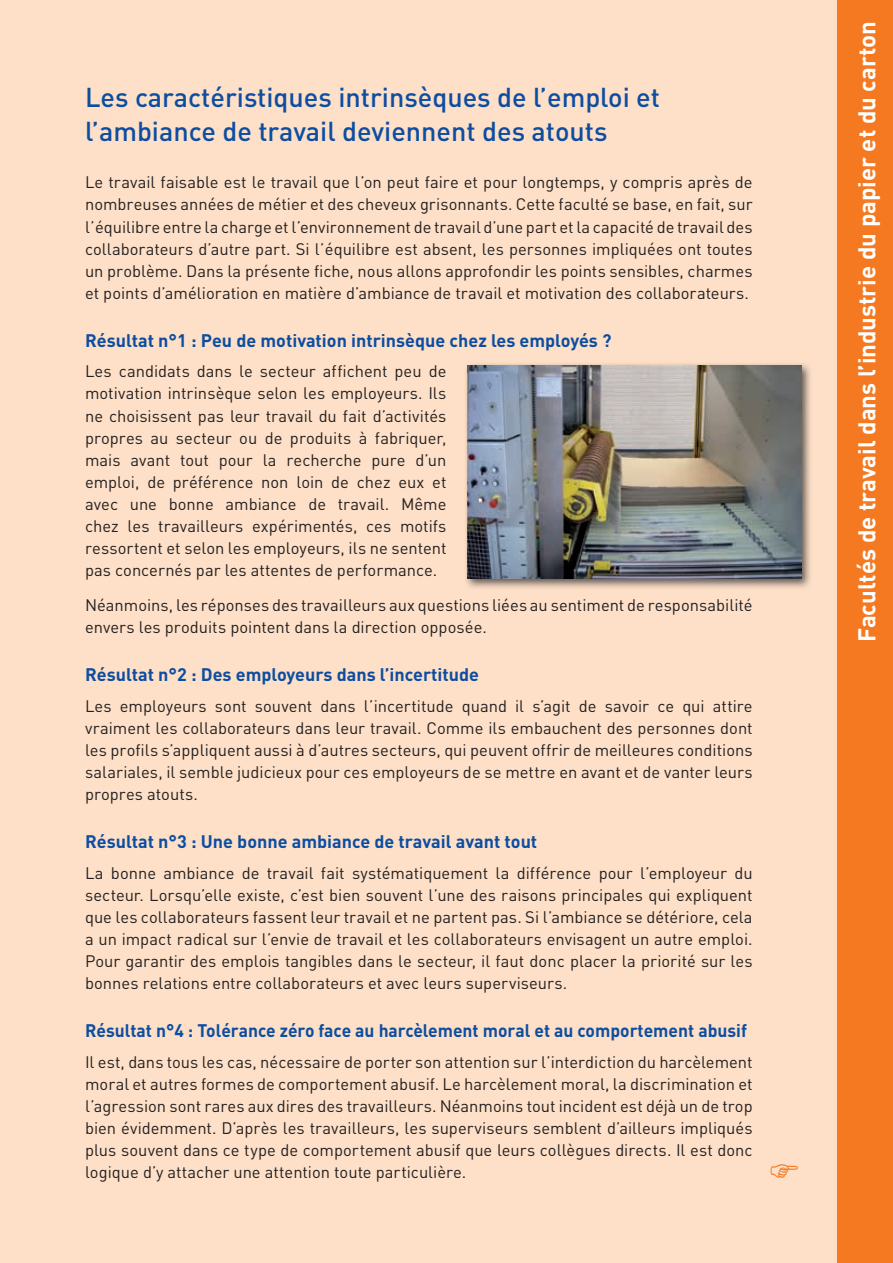
<style>
.page{position:relative;width:893px;height:1263px;background:#fde0c7}
.page>*{position:absolute;margin:0;border:0;box-sizing:border-box;transform-origin:0 0}
.t1{font:500 27px/33.5px "DIN";color:#0d4da1}
.t2{font:700 24px "DIN";color:#fff}
.t3{font:700 18px "DIN";color:#0d4da1}
.t4{font:16.5px/22px "DIN";color:#231f20;text-align:justify}
</style>
<div class="page">
<div style="left:838px;top:0;width:55px;height:1263px;background:#f47921"></div>
<img style="left:466px;top:364px;width:344px;height:224px">
<img style="left:468px;top:366px;width:333px;height:212px">
<h1 class="t1" style="left:85px;top:80px;width:576px">Les caractéristiques intrinsèques de l’emploi et l’ambiance de travail deviennent des atouts</h1>
<p class="t4" style="left:85px;top:171px;width:669px">Le travail faisable est le travail que l’on peut faire et pour longtemps, y compris après de nombreuses années de métier et des cheveux grisonnants. Cette faculté se base, en fait, sur l’équilibre entre la charge et l’environnement de travail d’une part et la capacité de travail des collaborateurs d’autre part. Si l’équilibre est absent, les personnes impliquées ont toutes un problème. Dans la présente fiche, nous allons approfondir les points sensibles, charmes et points d’amélioration en matière d’ambiance de travail et motivation des collaborateurs.</p>
<p class="t3" style="left:85px;top:329px;width:528px">Résultat n°1 : Peu de motivation intrinsèque chez les employés ?</p>
<p class="t4" style="left:85px;top:360px;width:363px">Les candidats dans le secteur affichent peu de motivation intrinsèque selon les employeurs. Ils ne choisissent pas leur travail du fait d’activités propres au secteur ou de produits à fabriquer, mais avant tout pour la recherche pure d’un emploi, de préférence non loin de chez eux et avec une bonne ambiance de travail. Même chez les travailleurs expérimentés, ces motifs ressortent et selon les employeurs, ils ne sentent pas concernés par les attentes de performance.</p>
<p class="t4" style="left:85px;top:593px;width:669px">Néanmoins, les réponses des travailleurs aux questions liées au sentiment de responsabilité envers les produits pointent dans la direction opposée.</p>
<p class="t3" style="left:85px;top:663px;width:396px">Résultat n°2 : Des employeurs dans l’incertitude</p>
<p class="t4" style="left:85px;top:694px;width:669px">Les employeurs sont souvent dans l’incertitude quand il s’agit de savoir ce qui attire vraiment les collaborateurs dans leur travail. Comme ils embauchent des personnes dont les profils s’appliquent aussi à d’autres secteurs, qui peuvent offrir de meilleures conditions salariales, il semble judicieux pour ces employeurs de se mettre en avant et de vanter leurs propres atouts.</p>
<p class="t3" style="left:85px;top:830px;width:454px">Résultat n°3 : Une bonne ambiance de travail avant tout</p>
<p class="t4" style="left:85px;top:861px;width:669px">La bonne ambiance de travail fait systématiquement la différence pour l’employeur du secteur. Lorsqu’elle existe, c’est bien souvent l’une des raisons principales qui expliquent que les collaborateurs fassent leur travail et ne partent pas. Si l’ambiance se détériore, cela a un impact radical sur l’envie de travail et les collaborateurs envisagent un autre emploi.<br>Pour garantir des emplois tangibles dans le secteur, il faut donc placer la priorité sur les bonnes relations entre collaborateurs et avec leurs superviseurs.</p>
<p class="t3" style="left:85px;top:1019px;width:663px">Résultat n°4 : Tolérance zéro face au harcèlement moral et au comportement abusif</p>
<p class="t4" style="left:85px;top:1050px;width:669px">Il est, dans tous les cas, nécessaire de porter son attention sur l’interdiction du harcèlement moral et autres formes de comportement abusif. Le harcèlement moral, la discrimination et l’agression sont rares aux dires des travailleurs. Néanmoins tout incident est déjà un de trop bien évidemment. D’après les travailleurs, les superviseurs semblent d’ailleurs impliqués plus souvent dans ce type de comportement abusif que leurs collègues directs. Il est donc logique d’y attacher une attention toute particulière.</p>
<h2 class="t2" style="left:851px;top:642px;width:622px;rotate:-90deg">Facultés de travail dans l’industrie du papier et du carton</h2>
</div>
